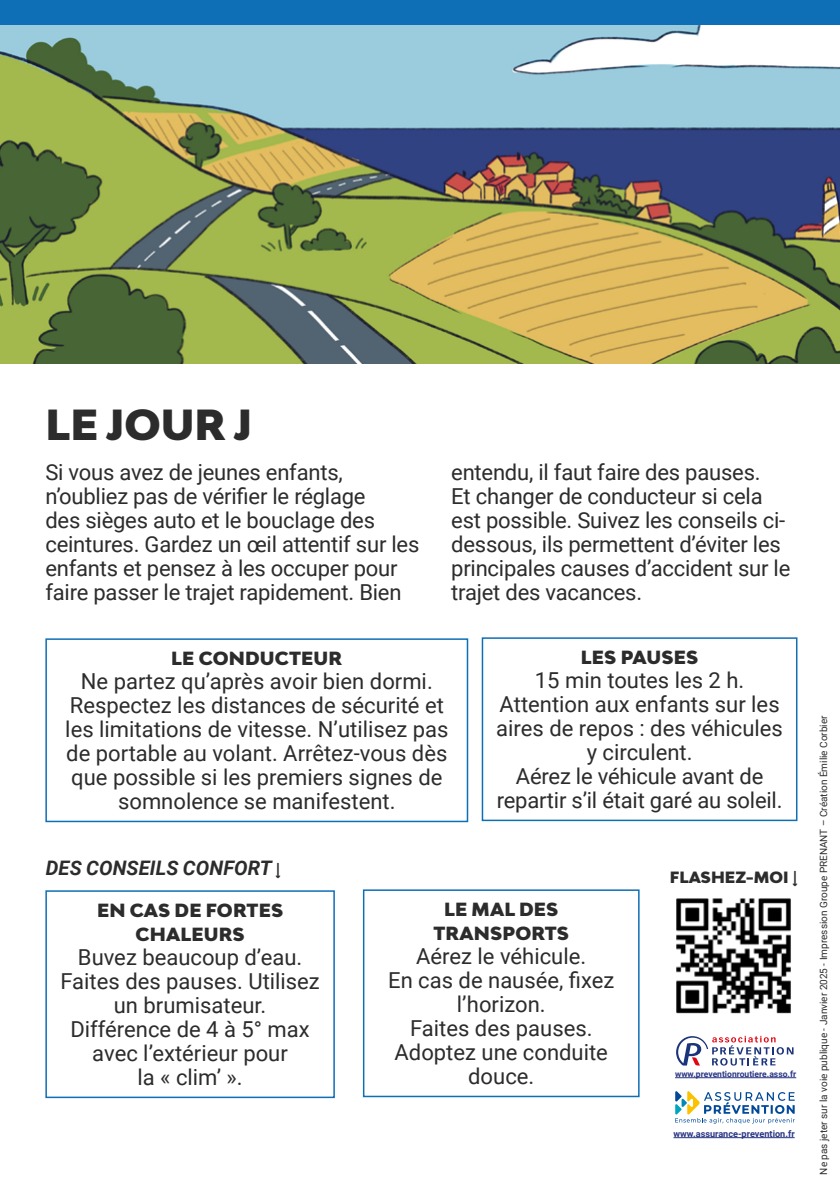
<style>
.page{position:relative;width:840px;height:1191px;background:#fff}
.page>*{position:absolute;margin:0;border:0;box-sizing:border-box;transform-origin:0 0}
.t1{font:900 41.2px "Bw Modelica";color:#2b2c2b}
.t2{font:22px/24px "Roboto";letter-spacing:-.01em;color:#2b2c2b;text-align:center}
.t3{font:italic 700 20px "Roboto";letter-spacing:.005em;color:#2b2c2b}
.t4{font:900 18px/24px "Bw Modelica";letter-spacing:.01em;color:#2b2c2b;text-align:center}
.t5{font:900 15.4px "Bw Modelica";color:#2b2c2b}
.t6{font:10px "Roboto";color:#2b2c2b}
.t7{font:700 9.2px "Roboto";color:#283583}
.t8{font:700 8.6px "Roboto";color:#283583}
.s1{font-style:normal;font-size:15.4px}
.s2{font-family:"Roboto";font-weight:700}
</style>
<div class="page">
<img style="left:0;top:24px;width:839px;height:340px">
<div style="left:45px;top:638px;width:423px;height:184px;border:2px solid #0e6eb6"></div>
<div style="left:45px;top:890px;width:289px;height:208px;border:2px solid #0e6eb6"></div>
<div style="left:481px;top:637px;width:316px;height:184px;border:2px solid #0e6eb6"></div>
<div style="left:363px;top:889px;width:276px;height:208px;border:2px solid #0e6eb6"></div>
<div style="left:0;top:0;width:839px;height:24px;background:#0e6eb6"></div>
<img style="left:676px;top:898px;width:115px;height:116px">
<svg style="left:675px;top:1091px;width:119px;height:32px"></svg>
<hr style="left:673px;top:1137px;width:121px;height:1px;background:#283583">
<hr style="left:674px;top:1077px;width:121px;height:1px;background:#283583">
<svg style="left:676px;top:1035px;width:118px;height:31px"></svg>
<h1 class="t1" style="left:46px;top:397px;width:208px">LE JOUR J</h1>
<p class="t2" style="left:45px;top:459px;width:375px;text-align:left">Si vous avez de jeunes enfants, n’oubliez pas de vérifier le réglage<br>des sièges auto et le bouclage des ceintures. Gardez un œil attentif sur les enfants et pensez à les occuper pour faire passer le trajet rapidement. Bien</p>
<p class="t2" style="left:451px;top:459px;width:340px;text-align:left">entendu, il faut faire des pauses.<br>Et changer de conducteur si cela est possible. Suivez les conseils ci&shy;dessous, ils permettent d’éviter les principales causes d’accident sur le trajet des vacances.</p>
<p class="t4" style="left:171px;top:646px;width:172px">LE CONDUCTEUR</p>
<p class="t2" style="left:65px;top:668px;width:384px">Ne partez qu’après avoir bien dormi.<br>Respectez les distances de sécurité et les limitations de vitesse. N’utilisez pas de portable au volant. Arrêtez-vous dès que possible si les premiers signes de somnolence se manifestent.</p>
<p class="t3" style="left:46px;top:853px;width:236px">DES CONSEILS CONFORT <span class="s1">↓</span></p>
<p class="t4" style="left:580px;top:645px;width:119px">LES PAUSES</p>
<p class="t2" style="left:496px;top:667px;width:288px">15 min toutes les 2 h.<br>Attention aux enfants sur les aires de repos : des véhicules y circulent.<br>Aérez le véhicule avant de repartir s’il était garé au soleil.</p>
<p class="t5" style="left:669px;top:867px;width:129px">FLASHEZ-MOI <span class="s2">↓</span></p>
<p class="t4" style="left:97px;top:898px;width:188px">EN CAS DE FORTES<br>CHALEURS</p>
<p class="t2" style="left:60px;top:944px;width:261px">Buvez beaucoup d’eau.<br>Faites des pauses. Utilisez un brumisateur.<br>Différence de 4 à 5° max avec l’extérieur pour<br>la « clim’ ».</p>
<p class="t4" style="left:433px;top:897px;width:137px">LE MAL DES<br>TRANSPORTS</p>
<p class="t2" style="left:388px;top:943px;width:227px">Aérez le véhicule.<br>En cas de nausée, fixez l’horizon.<br>Faites des pauses.<br>Adoptez une conduite douce.</p>
<p class="t8" style="left:674px;top:1068px;width:123px">www.preventionroutiere.asso.fr</p>
<p class="t7" style="left:673px;top:1127px;width:122px">www.assurance-prevention.fr</p>
<p class="t6" style="left:816px;top:1174px;width:460px;rotate:-90deg">Ne pas jeter sur la voie publique - Janvier 2025 - Impression Groupe PRENANT – Création Émilie Corbier</p>
</div>
